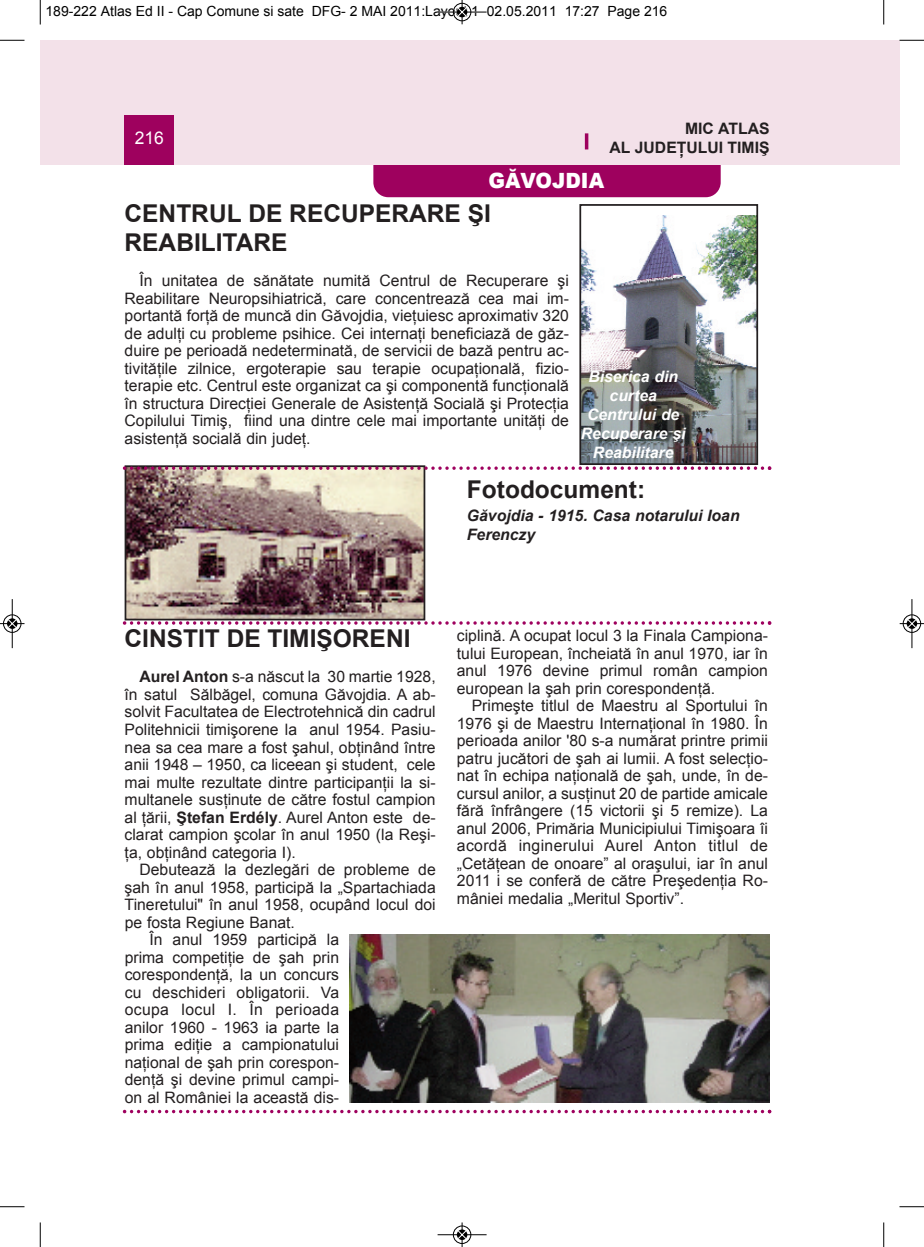
<style>
.page{position:relative;width:924px;height:1247px;background:#fff}
.page>*{position:absolute;margin:0;border:0;box-sizing:border-box;transform-origin:0 0}
.t1{font:700 24.5px/29.4px "Arial";color:#231f20}
.t2{font:900 21px "Arial";color:#fff;scale:.95 1}
.t3{font:17.5px "Arial";color:#fff}
.t4{font:15.75px/17.5px "Arial";color:#231f20;text-align:justify}
.t5{font:italic 700 15.75px/18.9px "Arial";color:#fff;text-align:center}
.t6{font:italic 700 15.75px/18.9px "Arial";color:#231f20}
.t7{font:700 15.75px/18.9px "Arial";color:#231f20;text-align:right}
.t8{font:15.75px "Arial";letter-spacing:.02em;color:#231f20}
.t9{font:14px "Arial";color:#000}
.s1{font-weight:700}
</style>
<div class="page">
<div style="left:884px;top:40px;width:15px;height:124px;background:#f3e1e9"></div>
<div style="left:373px;top:134px;width:348px;height:63px;background:#9e015e;border-radius:15px"></div>
<div style="left:40px;top:40px;width:844px;height:124px;background:#f3e1e9"></div>
<div style="left:125px;top:115px;width:49px;height:49px;background:#9e015e"></div>
<hr style="left:585px;top:133px;width:3px;height:16px;background:#9e015e">
<img style="left:582px;top:215px;width:173px;height:247px">
<div style="left:579px;top:204px;width:179px;height:261px;border:2px solid #231f20"></div>
<img style="left:128px;top:470px;width:294px;height:147px">
<div style="left:125px;top:465px;width:300px;height:155px;border:2px solid #231f20"></div>
<svg style="left:123px;top:466px;width:648px;height:4px"></svg>
<svg style="left:123px;top:621px;width:648px;height:3px"></svg>
<svg style="left:123px;top:1109px;width:648px;height:4px"></svg>
<img style="left:349px;top:934px;width:420px;height:168px">
<svg style="left:40px;top:0;width:1px;height:24px"></svg>
<svg style="left:0;top:40px;width:24px;height:1px"></svg>
<svg style="left:883px;top:0;width:1px;height:24px"></svg>
<svg style="left:899px;top:40px;width:25px;height:1px"></svg>
<svg style="left:40px;top:1222px;width:1px;height:24px"></svg>
<svg style="left:0;top:1206px;width:24px;height:1px"></svg>
<svg style="left:883px;top:1222px;width:1px;height:24px"></svg>
<svg style="left:899px;top:1206px;width:25px;height:1px"></svg>
<hr style="left:438px;top:12px;width:48px;height:1px;background:#000">
<div style="left:453px;top:3px;width:18px;height:18px;border:1px solid #000;border-radius:50%"></div>
<svg style="left:458px;top:0;width:8px;height:24px"></svg>
<hr style="left:438px;top:1234px;width:48px;height:1px;background:#000">
<div style="left:453px;top:1225px;width:18px;height:18px;border:1px solid #000;border-radius:50%"></div>
<svg style="left:458px;top:1222px;width:8px;height:24px"></svg>
<div style="left:3px;top:614px;width:19px;height:19px;border:1px solid #fff;border-radius:50%"></div>
<hr style="left:12px;top:599px;width:1px;height:49px;background:#000">
<div style="left:3px;top:614px;width:18px;height:18px;border:1px solid #000;border-radius:50%"></div>
<svg style="left:0;top:619px;width:24px;height:9px"></svg>
<div style="left:902px;top:614px;width:19px;height:19px;border:1px solid #fff;border-radius:50%"></div>
<hr style="left:911px;top:599px;width:1px;height:49px;background:#000">
<div style="left:903px;top:614px;width:18px;height:18px;border:1px solid #000;border-radius:50%"></div>
<svg style="left:900px;top:619px;width:24px;height:9px"></svg>
<p class="t9" style="left:46px;top:3px;width:623px">189-222 Atlas Ed II - Cap Comune si sate DFG- 2 MAI 2011:Layout 1 02.05.2011 17:27 Page 216</p>
<p class="t3" style="left:135px;top:128px;width:31px">216</p>
<p class="t7" style="left:609px;top:119px;width:162px">MIC ATLAS<br>AL JUDEŢULUI TIMIŞ</p>
<h2 class="t2" style="left:488px;top:165px;width:123px">GĂVOJDIA</h2>
<h1 class="t1" style="left:125px;top:199px;width:368px">CENTRUL DE RECUPERARE ŞI<br>REABILITARE</h1>
<p class="t4" style="left:125px;top:272px;width:446px;text-indent:15px">În unitatea de sănătate numită Centrul de Recuperare şi Reabilitare Neuropsihiatrică, care concentrează cea mai im&shy;portantă forţă de muncă din Găvojdia, vieţuiesc aproximativ 320 de adulţi cu probleme psihice. Cei internaţi beneficiază de găz&shy;duire pe perioadă nedeterminată, de servicii de bază pentru ac&shy;tivităţile zilnice, ergoterapie sau terapie ocupaţională, fizio&shy;terapie etc. Centrul este organizat ca şi componentă funcţională în structura Direcţiei Generale de Asistenţă Socială şi Protecţia Copilului Timiş, fiind una dintre cele mai importante unităţi de asistenţă socială din judeţ.</p>
<p class="t5" style="left:581px;top:367px;width:106px">Biserica din curtea<br>Centrului de<br>Recuperare şi<br>Reabilitare</p>
<h1 class="t1" style="left:467px;top:474px;width:180px">Fotodocument:</h1>
<p class="t6" style="left:467px;top:506px;width:274px">Găvojdia - 1915. Casa notarului Ioan<br>Ferenczy</p>
<h1 class="t1" style="left:125px;top:624px;width:287px">CINSTIT DE TIMIŞORENI</h1>
<p class="t4" style="left:125px;top:668px;width:313px;text-indent:15px"><span class="s1">Aurel Anton</span> s-a născut la 30 martie 1928, în satul Sălbăgel, comuna Găvojdia. A ab&shy;solvit Facultatea de Electrotehnică din cadrul Politehnicii timişorene la anul 1954. Pasiu&shy;nea sa cea mare a fost şahul, obţinând între anii 1948 – 1950, ca liceean şi student, cele mai multe rezultate dintre participanţii la si&shy;multanele susţinute de către fostul campion al ţării, <span class="s1">Ştefan Erdély</span>. Aurel Anton este de&shy;clarat campion şcolar în anul 1950 (la Reşi&shy;ţa, obţinând categoria I).</p>
<p class="t4" style="left:139px;top:860px;width:298px">Debutează la dezlegări de probleme de</p>
<p class="t4" style="left:125px;top:878px;width:313px">şah în anul 1958, participă la „Spartachiada</p>
<p class="t4" style="left:125px;top:895px;width:313px">Tineretului" în anul 1958, ocupând locul doi</p>
<p class="t4" style="left:125px;top:913px;width:172px">pe fosta Regiune Banat.</p>
<p class="t4" style="left:149px;top:930px;width:191px">În anul 1959 participă la</p>
<p class="t4" style="left:125px;top:948px;width:216px">prima competiţie de şah prin</p>
<p class="t4" style="left:125px;top:965px;width:216px">corespondenţă, la un concurs</p>
<p class="t4" style="left:125px;top:983px;width:216px">cu deschideri obligatorii. Va</p>
<p class="t8" style="left:125px;top:1000px;width:216px">ocupa locul I. În perioada</p>
<p class="t4" style="left:125px;top:1018px;width:216px">anilor 1960 - 1963 ia parte la</p>
<p class="t4" style="left:125px;top:1035px;width:216px">prima ediţie a campionatului</p>
<p class="t4" style="left:125px;top:1053px;width:216px">naţional de şah prin corespon-</p>
<p class="t4" style="left:125px;top:1070px;width:216px">denţă şi devine primul campi-</p>
<p class="t4" style="left:125px;top:1088px;width:216px">on al României la această dis-</p>
<p class="t4" style="left:457px;top:626px;width:313px">ciplină. A ocupat locul 3 la Finala Campiona&shy;tului European, încheiată în anul 1970, iar în anul 1976 devine primul român campion european la şah prin corespondenţă.</p>
<p class="t4" style="left:457px;top:696px;width:313px;text-indent:15px">Primeşte titlul de Maestru al Sportului în 1976 şi de Maestru Internaţional în 1980. În perioada anilor '80 s-a numărat printre primii patru jucători de şah ai lumii. A fost selecţio&shy;nat în echipa naţională de şah, unde, în de&shy;cursul anilor, a susţinut 20 de partide amicale fără înfrângere (15 victorii şi 5 remize). La anul 2006, Primăria Municipiului Timişoara îi acordă inginerului Aurel Anton titlul de „Cetăţean de onoare” al oraşului, iar în anul 2011 i se conferă de către Preşedenţia Ro&shy;mâniei medalia „Meritul Sportiv”.</p>
</div>
